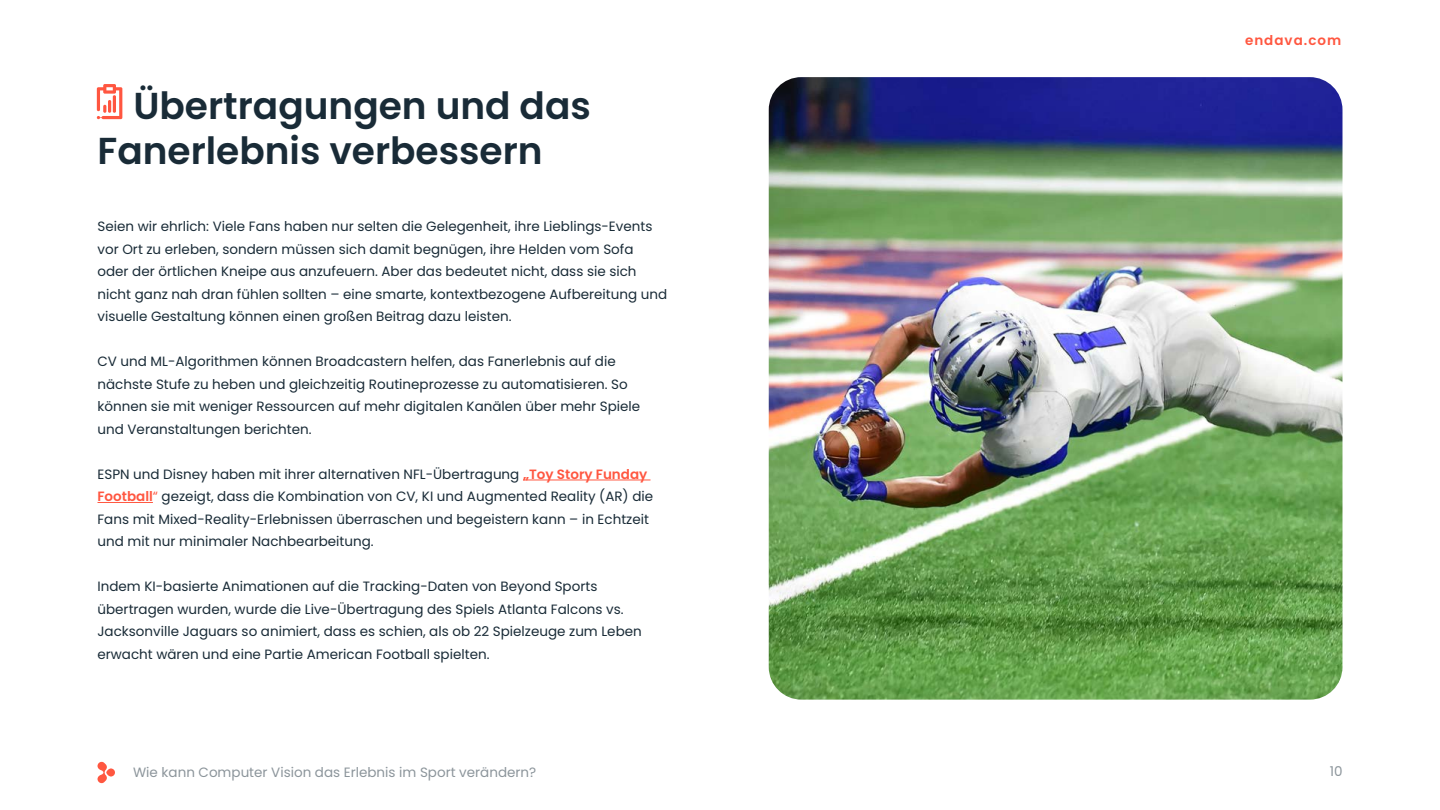
<style>
.page{position:relative;width:1440px;height:810px;background:#fff}
.page>*{position:absolute;margin:0;border:0;box-sizing:border-box;transform-origin:0 0}
.t1{font:700 37.5px/45px "Dava Sans";color:#192b37}
.t2{font:13.5px/22.5px "Dava Sans";color:#192b37}
.t3{font:13.5px "Dava Sans";color:#8c959b}
.t4{font:700 13.5px "Dava Sans";letter-spacing:.075em;color:#ff5740}
.s1{font-weight:700;color:#ff5640}
.s2{color:#ff5640}
</style>
<div class="page">
<svg style="left:97px;top:761px;width:18px;height:23px"></svg>
<hr style="left:523px;top:480px;width:128px;height:1px;background:#ff5640">
<hr style="left:98px;top:502px;width:55px;height:1px;background:#ff5640">
<img style="left:769px;top:77px;width:573px;height:623px">
<svg style="left:97px;top:84px;width:25px;height:35px"></svg>
<hr style="left:113px;top:95px;width:3px;height:18px;background:#ff5640;border-radius:2px">
<h1 class="t1" style="left:98px;top:83px;width:495px;text-indent:36px">Übertragungen und das<br>Fanerlebnis verbessern</h1>
<p class="t2" style="left:98px;top:215px;width:571px">Seien wir ehrlich: Viele Fans haben nur selten die Gelegenheit, ihre Lieblings-Events vor Ort zu erleben, sondern müssen sich damit begnügen, ihre Helden vom Sofa oder der örtlichen Kneipe aus anzufeuern. Aber das bedeutet nicht, dass sie sich nicht ganz nah dran fühlen sollten – eine smarte, kontextbezogene Aufbereitung und visuelle Gestaltung können einen großen Beitrag dazu leisten.</p>
<p class="t2" style="left:98px;top:350px;width:544px">CV und ML-Algorithmen können Broadcastern helfen, das Fanerlebnis auf die nächste Stufe zu heben und gleichzeitig Routineprozesse zu automatisieren. So können sie mit weniger Ressourcen auf mehr digitalen Kanälen über mehr Spiele und Veranstaltungen berichten.</p>
<p class="t2" style="left:98px;top:463px;width:557px">ESPN und Disney haben mit ihrer alternativen NFL-Übertragung <span class="s1">„Toy Story Funday Football</span><span class="s2">“</span> gezeigt, dass die Kombination von CV, KI und Augmented Reality (AR) die Fans mit Mixed-Reality-Erlebnissen überraschen und begeistern kann – in Echtzeit und mit nur minimaler Nachbearbeitung.</p>
<p class="t2" style="left:98px;top:575px;width:546px">Indem KI-basierte Animationen auf die Tracking-Daten von Beyond Sports übertragen wurden, wurde die Live-Übertragung des Spiels Atlanta Falcons vs.<br>Jacksonville Jaguars so animiert, dass es schien, als ob 22 Spielzeuge zum Leben erwacht wären und eine Partie American Football spielten.</p>
<p class="t4" style="left:1245px;top:31px;width:98px">endava.com</p>
<p class="t3" style="left:133px;top:764px;width:405px">Wie kann Computer Vision das Erlebnis im Sport verändern?</p>
<p class="t3" style="left:1330px;top:763px;width:14px">10</p>
</div>
